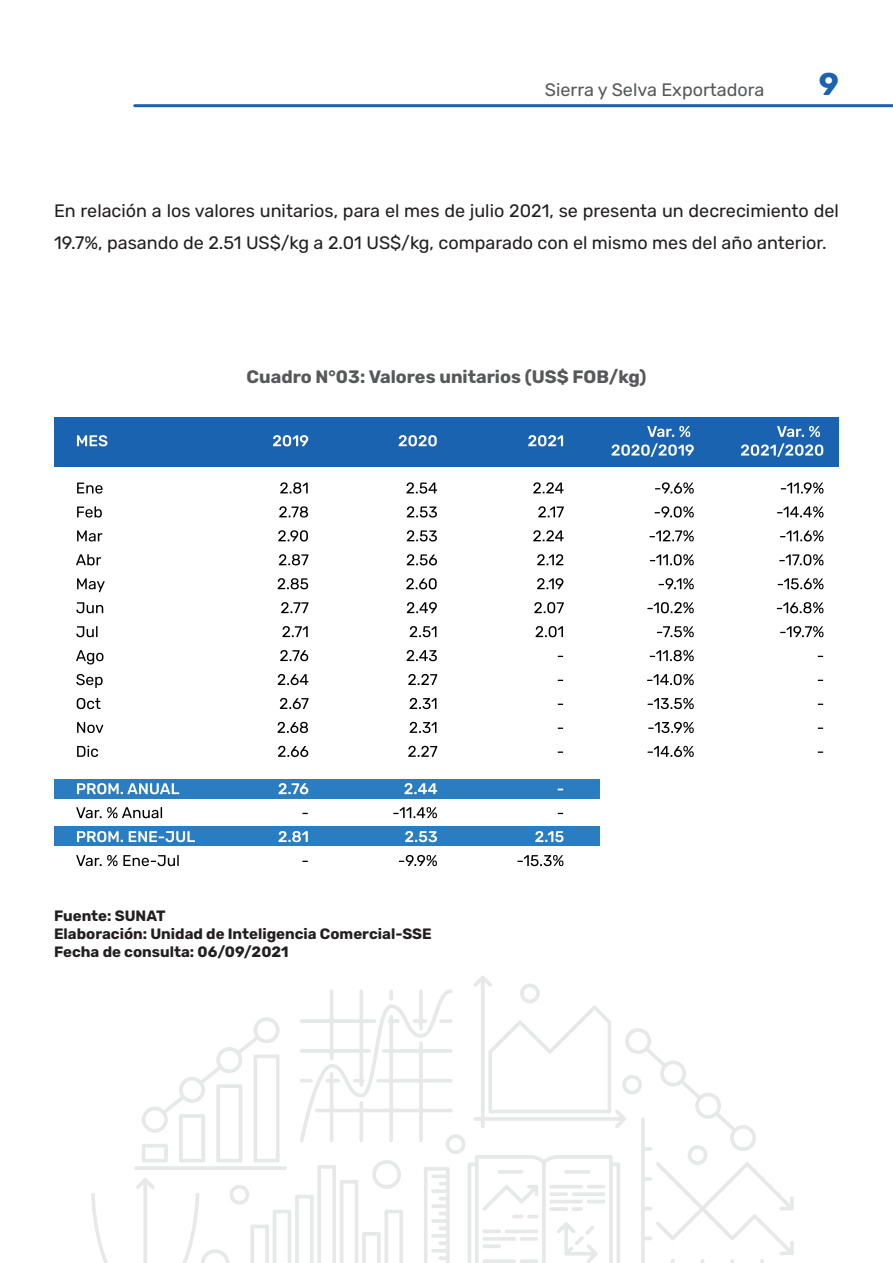
<style>
.page{position:relative;width:893px;height:1263px;background:#fff}
.page>*{position:absolute;margin:0;border:0;box-sizing:border-box;transform-origin:0 0}
.t1{font:700 31.5px "Rubik";color:#1a63b0}
.t2{font:18px/31.5px "Rubik";color:#231f20}
.t3{font:700 18px "Rubik";color:#57585a}
.t4{font:18px "Rubik";color:#57585a}
.t5{font:700 15px/18px "Rubik";color:#231f20}
</style>
<div class="page">
<hr style="left:135px;top:104px;width:758px;height:3px;background:#1a63b0">
<svg style="left:91px;top:976px;width:703px;height:287px"></svg>
<div style="left:54px;top:417px;width:785px;height:49px;background:#1a63b0"></div>
<div style="left:54px;top:779px;width:545px;height:19px;background:#2a7dc1"></div>
<div style="left:54px;top:826px;width:545px;height:20px;background:#2a7dc1"></div>
<svg style="left:77px;top:483px;width:26px;height:11px"></svg>
<svg style="left:77px;top:506px;width:25px;height:11px"></svg>
<svg style="left:77px;top:530px;width:25px;height:11px"></svg>
<svg style="left:76px;top:554px;width:25px;height:11px"></svg>
<svg style="left:77px;top:578px;width:28px;height:14px"></svg>
<svg style="left:76px;top:602px;width:27px;height:11px"></svg>
<svg style="left:76px;top:626px;width:22px;height:11px"></svg>
<svg style="left:76px;top:650px;width:27px;height:14px"></svg>
<svg style="left:76px;top:674px;width:27px;height:14px"></svg>
<svg style="left:77px;top:698px;width:24px;height:11px"></svg>
<svg style="left:77px;top:722px;width:26px;height:11px"></svg>
<svg style="left:77px;top:746px;width:21px;height:11px"></svg>
<svg style="left:77px;top:783px;width:102px;height:11px"></svg>
<svg style="left:76px;top:807px;width:86px;height:11px"></svg>
<svg style="left:77px;top:831px;width:46px;height:11px"></svg>
<svg style="left:129px;top:831px;width:66px;height:11px"></svg>
<svg style="left:76px;top:855px;width:103px;height:11px"></svg>
<svg style="left:280px;top:482px;width:28px;height:12px"></svg>
<svg style="left:279px;top:506px;width:29px;height:11px"></svg>
<svg style="left:278px;top:530px;width:30px;height:11px"></svg>
<svg style="left:279px;top:554px;width:29px;height:11px"></svg>
<svg style="left:278px;top:578px;width:30px;height:11px"></svg>
<svg style="left:281px;top:602px;width:27px;height:11px"></svg>
<svg style="left:282px;top:626px;width:26px;height:11px"></svg>
<svg style="left:280px;top:650px;width:28px;height:11px"></svg>
<svg style="left:278px;top:674px;width:30px;height:11px"></svg>
<svg style="left:280px;top:698px;width:28px;height:11px"></svg>
<svg style="left:277px;top:722px;width:31px;height:11px"></svg>
<svg style="left:278px;top:746px;width:30px;height:11px"></svg>
<svg style="left:279px;top:783px;width:29px;height:11px"></svg>
<svg style="left:278px;top:831px;width:30px;height:11px"></svg>
<svg style="left:406px;top:482px;width:31px;height:12px"></svg>
<svg style="left:407px;top:506px;width:30px;height:11px"></svg>
<svg style="left:407px;top:530px;width:30px;height:11px"></svg>
<svg style="left:407px;top:554px;width:30px;height:11px"></svg>
<svg style="left:406px;top:578px;width:31px;height:11px"></svg>
<svg style="left:407px;top:602px;width:30px;height:11px"></svg>
<svg style="left:410px;top:626px;width:26px;height:11px"></svg>
<svg style="left:407px;top:650px;width:30px;height:11px"></svg>
<svg style="left:408px;top:674px;width:29px;height:11px"></svg>
<svg style="left:410px;top:698px;width:26px;height:11px"></svg>
<svg style="left:410px;top:722px;width:26px;height:11px"></svg>
<svg style="left:408px;top:746px;width:29px;height:11px"></svg>
<svg style="left:404px;top:783px;width:33px;height:11px"></svg>
<svg style="left:393px;top:807px;width:44px;height:11px"></svg>
<svg style="left:405px;top:831px;width:32px;height:11px"></svg>
<svg style="left:399px;top:855px;width:38px;height:11px"></svg>
<svg style="left:533px;top:482px;width:31px;height:11px"></svg>
<svg style="left:538px;top:506px;width:26px;height:11px"></svg>
<svg style="left:533px;top:530px;width:31px;height:11px"></svg>
<svg style="left:537px;top:554px;width:26px;height:11px"></svg>
<svg style="left:537px;top:578px;width:26px;height:11px"></svg>
<svg style="left:534px;top:602px;width:30px;height:11px"></svg>
<svg style="left:536px;top:626px;width:27px;height:11px"></svg>
<svg style="left:535px;top:831px;width:29px;height:11px"></svg>
<svg style="left:517px;top:855px;width:46px;height:11px"></svg>
<svg style="left:655px;top:482px;width:39px;height:12px"></svg>
<svg style="left:655px;top:506px;width:39px;height:11px"></svg>
<svg style="left:649px;top:530px;width:45px;height:11px"></svg>
<svg style="left:650px;top:554px;width:44px;height:11px"></svg>
<svg style="left:659px;top:578px;width:35px;height:11px"></svg>
<svg style="left:647px;top:602px;width:47px;height:11px"></svg>
<svg style="left:657px;top:626px;width:37px;height:11px"></svg>
<svg style="left:650px;top:650px;width:44px;height:11px"></svg>
<svg style="left:647px;top:674px;width:47px;height:11px"></svg>
<svg style="left:648px;top:698px;width:46px;height:11px"></svg>
<svg style="left:648px;top:722px;width:46px;height:11px"></svg>
<svg style="left:647px;top:746px;width:47px;height:11px"></svg>
<svg style="left:781px;top:482px;width:42px;height:11px"></svg>
<svg style="left:777px;top:506px;width:46px;height:11px"></svg>
<svg style="left:780px;top:530px;width:43px;height:11px"></svg>
<svg style="left:779px;top:554px;width:44px;height:11px"></svg>
<svg style="left:778px;top:578px;width:45px;height:11px"></svg>
<svg style="left:777px;top:602px;width:46px;height:11px"></svg>
<svg style="left:780px;top:626px;width:43px;height:11px"></svg>
<svg style="left:77px;top:435px;width:30px;height:11px"></svg>
<svg style="left:273px;top:435px;width:35px;height:11px"></svg>
<svg style="left:399px;top:435px;width:38px;height:11px"></svg>
<svg style="left:528px;top:435px;width:35px;height:11px"></svg>
<svg style="left:647px;top:426px;width:43px;height:11px"></svg>
<svg style="left:612px;top:443px;width:82px;height:14px"></svg>
<svg style="left:777px;top:426px;width:43px;height:11px"></svg>
<svg style="left:741px;top:443px;width:82px;height:14px"></svg>
<p class="t4" style="left:545px;top:79px;width:221px">Sierra y Selva Exportadora</p>
<h1 class="t1" style="left:819px;top:67px;width:22px">9</h1>
<p class="t2" style="left:54px;top:196px;width:786px">En relación a los valores unitarios, para el mes de julio 2021, se presenta un decrecimiento del<br>19.7%, pasando de 2.51 US$/kg a 2.01 US$/kg, comparado con el mismo mes del año anterior.</p>
<p class="t3" style="left:247px;top:366px;width:401px">Cuadro N°03: Valores unitarios (US$ FOB/kg)</p>
<p class="t5" style="left:54px;top:907px;width:379px">Fuente: SUNAT<br>Elaboración: Unidad de Inteligencia Comercial-SSE<br>Fecha de consulta: 06/09/2021</p>
</div>
